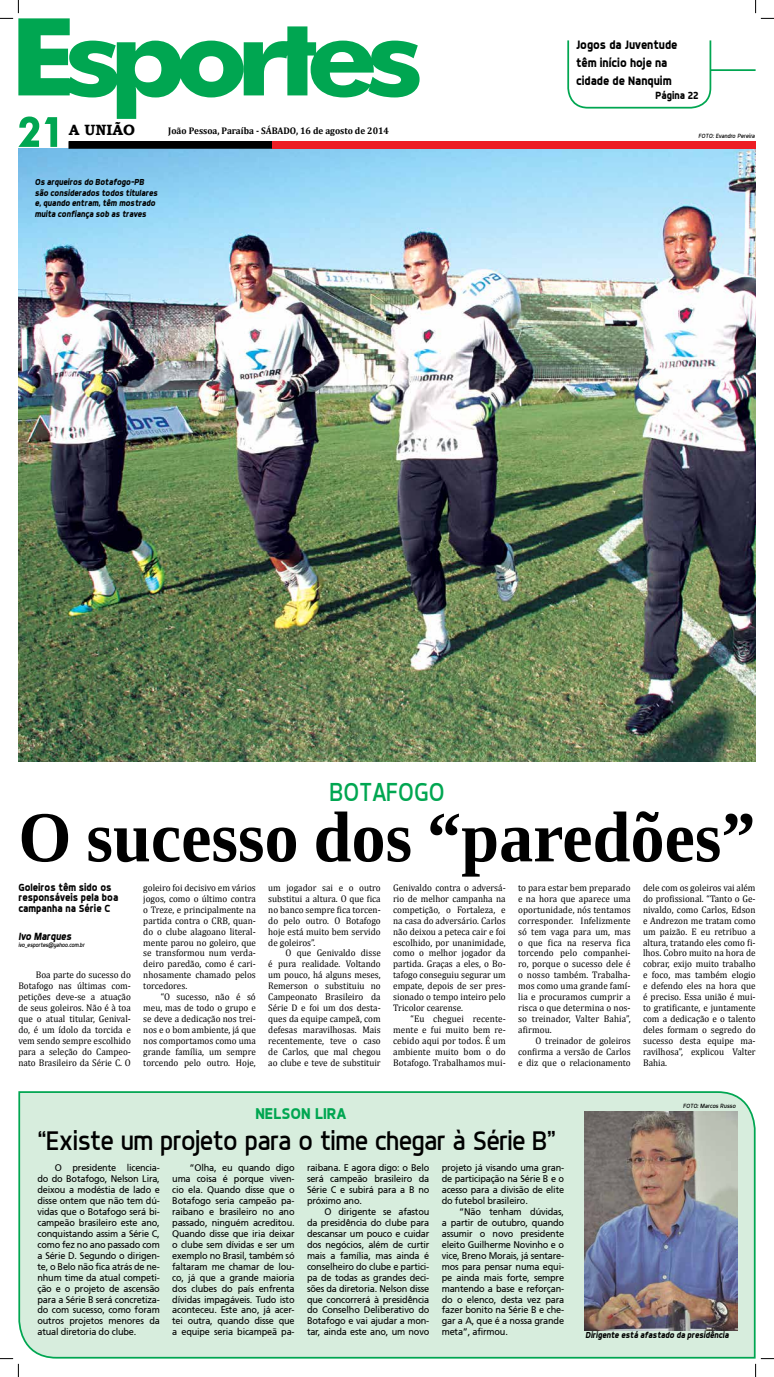
<style>
.page{position:relative;width:774px;height:1377px;background:#fff}
.page>*{position:absolute;margin:0;border:0;box-sizing:border-box;transform-origin:0 0}
.t1{font:700 71.75px "Liberation Serif";color:#000;scale:.95 1}
.t2{font:27.12px "Dyno";letter-spacing:-.02em;color:#000}
.t3{font:26.25px "Dyno";color:#00a651;scale:.95 1}
.t4{font:700 15.75px "Dyno";color:#00a651}
.t5{font:700 14.88px "Bookman Old Style";color:#000}
.t6{font:700 12.25px/17.6px "Dyno";color:#000;scale:.95 1}
.t7{font:700 10.5px/10.5px "Dyno";color:#000;scale:.95 1}
.t8{font:italic 700 10.5px "Dyno";letter-spacing:-.01em;color:#000;scale:.95 1}
.t9{font:9.62px/10.9px "Cambria";color:#000;text-align:justify;scale:.95 1}
.t10{font:9.62px/10.9px "Frutiger";letter-spacing:-.02em;color:#000;text-align:justify;scale:.95 1}
.t11{font:700 9.62px "Cambria";color:#000;scale:.95 1}
.t12{font:italic 700 8.75px/10.5px "Dyno";letter-spacing:-.01em;color:#000;scale:.95 1}
.t13{font:italic 6.12px "Dyno";color:#000}
.t14{font:italic 6.12px "Dyno";color:#000;scale:.95 1}
</style>
<div class="page">
<img style="left:18px;top:149px;width:737px;height:612px">
<div style="left:69px;top:141px;width:203px;height:8px;border:1px solid #000"></div>
<div style="left:272px;top:141px;width:483px;height:8px;background:#ed1d24"></div>
<div style="left:567px;top:20px;width:144px;height:88px;border:2px solid #00a651;border-radius:20px"></div>
<div style="left:559px;top:19px;width:162px;height:21px;background:#fff"></div>
<hr style="left:710px;top:69px;width:45px;height:2px;background:#00a651">
<div style="left:18px;top:1091px;width:737px;height:267px;background:#d7eddd"></div>
<img style="left:584px;top:1111px;width:153px;height:218px">
<svg style="left:0;top:0;width:419px;height:147px"></svg>
<svg style="left:0;top:1357px;width:19px;height:19px"></svg>
<svg style="left:755px;top:0;width:18px;height:19px"></svg>
<svg style="left:754px;top:1357px;width:19px;height:19px"></svg>
<p class="t6" style="left:576px;top:36px;width:108px">Jogos da Juventude têm início hoje na cidade de Nanquim</p>
<h3 class="t5" style="left:69px;top:120px;width:68px">A UNIÃO</h3>
<p class="t11" style="left:168px;top:125px;width:234px">João Pessoa, Paraíba - SÁBADO, 16 de agosto de 2014</p>
<p class="t12" style="left:35px;top:176px;width:131px">Os arqueiros do Botafogo-PB são considerados todos titulares e, quando entram, têm mostrado muita confiança sob as traves</p>
<p class="t7" style="left:655px;top:90px;width:47px">Página 22</p>
<p class="t13" style="left:698px;top:132px;width:58px">Foto: Evandro Pereira</p>
<h3 class="t3" style="left:329px;top:776px;width:123px">BOTAFOGO</h3>
<h1 class="t1" style="left:18px;top:788px;width:777px">O sucesso dos “paredões”</h1>
<p class="t7" style="left:18px;top:881px;width:107px">Goleiros têm sido os responsáveis pela boa campanha na Série C</p>
<p class="t9" style="left:393px;top:881px;width:120px">Genivaldo contra o adversá&shy;rio de melhor campanha na competição, o Fortaleza, e na casa do adversário. Carlos não deixou a peteca cair e foi escolhido, por unanimidade, como o melhor jogador da partida. Graças a eles, o Bo&shy;tafogo conseguiu segurar um empate, depois de ser pres&shy;sionado o tempo inteiro pelo Tricolor cearense.</p>
<p class="t9" style="left:393px;top:1013px;width:120px;text-indent:17px">“Eu cheguei recente&shy;mente e fui muito bem re&shy;cebido aqui por todos. É um ambiente muito bom o do Botafogo. Trabalhamos mui-</p>
<p class="t9" style="left:143px;top:881px;width:120px">goleiro foi decisivo em vários jogos, como o último contra o Treze, e principalmente na partida contra o CRB, quan&shy;do o clube alagoano literal&shy;mente parou no goleiro, que se transformou num verda&shy;deiro paredão, como é cari&shy;nhosamente chamado pelos torcedores.</p>
<p class="t9" style="left:143px;top:991px;width:120px;text-indent:17px">“O sucesso, não é só meu, mas de todo o grupo e se deve a dedicação nos trei&shy;nos e o bom ambiente, já que nos comportamos como uma grande família, um sempre torcendo pelo outro. Hoje,</p>
<p class="t9" style="left:643px;top:881px;width:120px">dele com os goleiros vai além do profissional. “Tanto o Ge&shy;nivaldo, como Carlos, Edson e Andrezon me tratam como um paizão. E eu retribuo a altura, tratando eles como fi&shy;lhos. Cobro muito na hora de cobrar, exijo muito trabalho e foco, mas também elogio e defendo eles na hora que é preciso. Essa união é mui&shy;to gratificante, e juntamente com a dedicação e o talento deles formam o segredo do sucesso desta equipe ma&shy;ravilhosa”, explicou Valter Bahia.</p>
<p class="t9" style="left:268px;top:881px;width:120px">um jogador sai e o outro substitui a altura. O que fica no banco sempre fica torcen&shy;do pelo outro. O Botafogo hoje está muito bem servido de goleiros”.</p>
<p class="t9" style="left:268px;top:947px;width:120px;text-indent:17px">O que Genivaldo disse é pura realidade. Voltando um pouco, há alguns meses, Remerson o substituiu no Campeonato Brasileiro da Série D e foi um dos desta&shy;ques da equipe campeã, com defesas maravilhosas. Mais recentemente, teve o caso de Carlos, que mal chegou ao clube e teve de substituir</p>
<p class="t9" style="left:518px;top:881px;width:120px">to para estar bem preparado e na hora que aparece uma oportunidade, nós tentamos corresponder. Infelizmente só tem vaga para um, mas o que fica na reserva fica torcendo pelo companhei&shy;ro, porque o sucesso dele é o nosso também. Trabalha&shy;mos como uma grande famí&shy;lia e procuramos cumprir a risca o que determina o nos&shy;so treinador, Valter Bahia”, afirmou.</p>
<p class="t9" style="left:518px;top:1035px;width:120px;text-indent:17px">O treinador de goleiros confirma a versão de Carlos e diz que o relacionamento</p>
<p class="t8" style="left:18px;top:929px;width:57px">Ivo Marques</p>
<p class="t14" style="left:18px;top:941px;width:71px">ivo_esportes@yahoo.com.br</p>
<p class="t9" style="left:18px;top:969px;width:120px;text-indent:17px">Boa parte do sucesso do Botafogo nas últimas com&shy;petições deve-se a atuação de seus goleiros. Não é à toa que o atual titular, Genival&shy;do, é um ídolo da torcida e vem sendo sempre escolhido para a seleção do Campeo&shy;nato Brasileiro da Série C. O</p>
<h3 class="t4" style="left:255px;top:1103px;width:92px">NELSON LIRA</h3>
<h2 class="t2" style="left:37px;top:1125px;width:520px">“Existe um projeto para o time chegar à Série B”</h2>
<p class="t10" style="left:37px;top:1162px;width:130px;text-indent:17px">O presidente licencia&shy;do do Botafogo, Nelson Lira, deixou a modéstia de lado e disse ontem que não tem dú&shy;vidas que o Botafogo será bi&shy;campeão brasileiro este ano, conquistando assim a Série C, como fez no ano passado com a Série D. Segundo o dirigen&shy;te, o Belo não fica atrás de ne&shy;nhum time da atual competi&shy;ção e o projeto de ascensão para a Série B será concretiza&shy;do com sucesso, como foram outros projetos menores da atual diretoria do clube.</p>
<p class="t10" style="left:172px;top:1162px;width:130px;text-indent:17px">“Olha, eu quando digo uma coisa é porque viven&shy;cio ela. Quando disse que o Botafogo seria campeão pa&shy;raibano e brasileiro no ano passado, ninguém acreditou.<br>Quando disse que iria deixar o clube sem dívidas e ser um exemplo no Brasil, também só faltaram me chamar de lou&shy;co, já que a grande maioria dos clubes do país enfrenta dívidas impagáveis. Tudo isto aconteceu. Este ano, já acer&shy;tei outra, quando disse que a equipe seria bicampeã pa-</p>
<p class="t10" style="left:307px;top:1162px;width:130px">raibana. E agora digo: o Belo será campeão brasileiro da Série C e subirá para a B no próximo ano.</p>
<p class="t10" style="left:307px;top:1205px;width:130px;text-indent:17px">O dirigente se afastou da presidência do clube para descansar um pouco e cuidar dos negócios, além de curtir mais a família, mas ainda é conselheiro do clube e partici&shy;pa de todas as grandes deci&shy;sões da diretoria. Nelson disse que concorrerá à presidência do Conselho Deliberativo do Botafogo e vai ajudar a mon&shy;tar, ainda este ano, um novo</p>
<p class="t10" style="left:441px;top:1162px;width:130px">projeto já visando uma gran&shy;de participação na Série B e o acesso para a divisão de elite do futebol brasileiro.</p>
<p class="t10" style="left:441px;top:1205px;width:130px;text-indent:17px">“Não tenham dúvidas, a partir de outubro, quando assumir o novo presidente eleito Guilherme Novinho e o vice, Breno Morais, já sentare&shy;mos para pensar numa equi&shy;pe ainda mais forte, sempre mantendo a base e reforçan&shy;do o elenco, desta vez para fazer bonito na Série B e che&shy;gar a A, que é a nossa grande meta”, afirmou.</p>
<p class="t13" style="left:683px;top:1102px;width:54px">FOTO: Marcos Russo</p>
<p class="t12" style="left:585px;top:1329px;width:152px">Dirigente está afastado da presidência</p>
</div>
